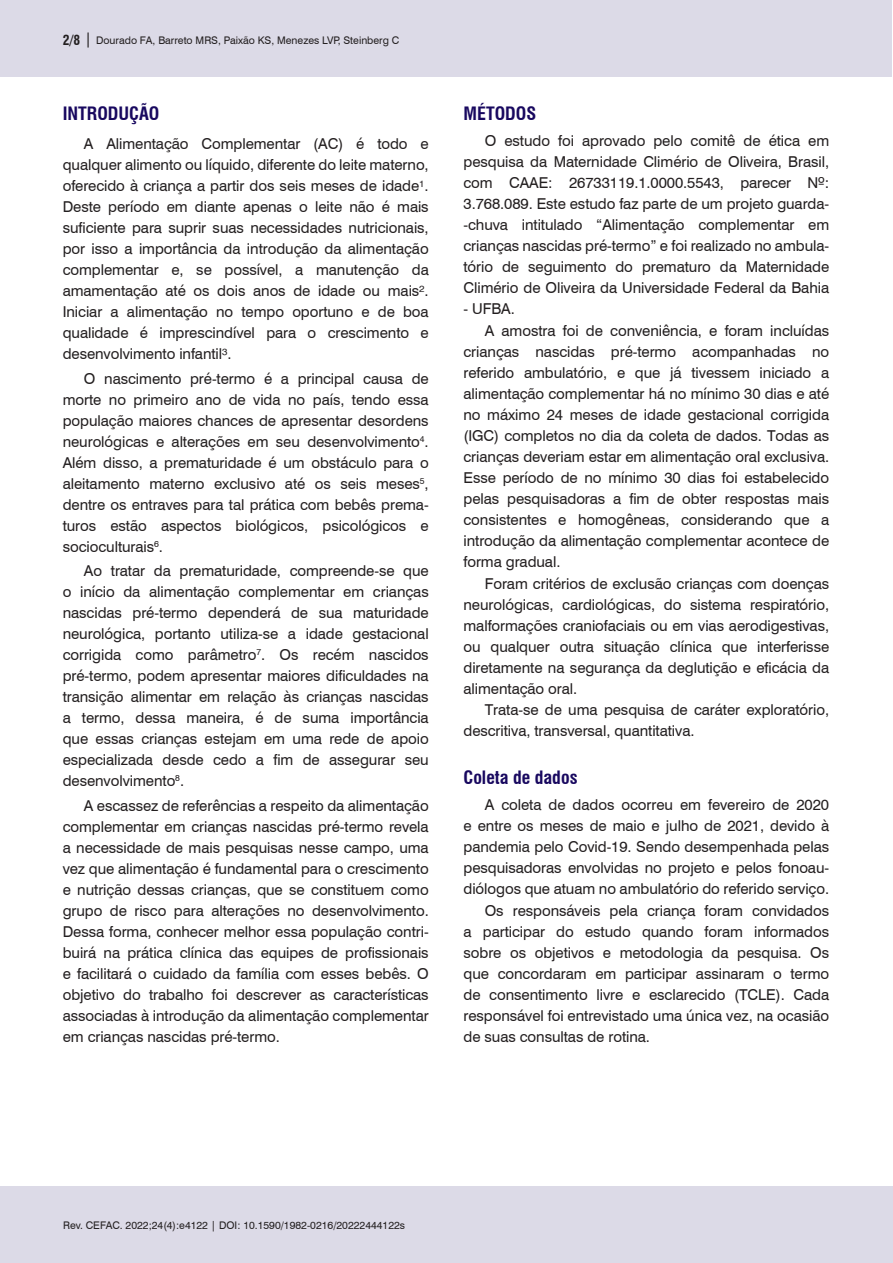
<style>
.page{position:relative;width:893px;height:1263px;background:#fff}
.page>*{position:absolute;margin:0;border:0;box-sizing:border-box;transform-origin:0 0}
.Nivel_1{font:700 condensed 18px "Swiss 721 BT";color:#18085f}
.Nivel_2{font:700 condensed 18px "Swiss 721 BT";color:#18085f}
.Corpo_do_texto{font:15px/21px "Swiss 721 BT";letter-spacing:-.005em;color:#231f20;text-align:justify}
.t1{font:10.5px "Swiss 721 BT";color:#231f20}
.s1{font-weight:700;font-stretch:condensed;font-size:13.5px}
.s2{font-size:15px}
</style>
<div class="page">
<div style="left:0;top:1186px;width:892px;height:77px;background:#dcdae7"></div>
<div style="left:0;top:0;width:892px;height:77px;background:#dcdae7"></div>
<p class="t1" style="left:63px;top:33px;width:338px"><span class="s1">2/8</span> <span class="s2">|</span> Dourado FA, Barreto MRS, Paixão KS, Menezes LVP, Steinberg C</p>
<p class="Nivel_1" style="left:63px;top:103px;width:98px">INTRODUÇÃO</p>
<p class="Corpo_do_texto" style="left:63px;top:132px;width:368px;text-indent:21px">A Alimentação Complementar (AC) é todo e qualquer alimento ou líquido, diferente do leite materno, oferecido à criança a partir dos seis meses de idade¹.<br>Deste período em diante apenas o leite não é mais suficiente para suprir suas necessidades nutricionais, por isso a importância da introdução da alimentação complementar e, se possível, a manutenção da amamentação até os dois anos de idade ou mais².<br>Iniciar a alimentação no tempo oportuno e de boa qualidade é imprescindível para o crescimento e desenvolvimento infantil³.</p>
<p class="Corpo_do_texto" style="left:63px;top:367px;width:368px;text-indent:21px">O nascimento pré-termo é a principal causa de morte no primeiro ano de vida no país, tendo essa população maiores chances de apresentar desordens neurológicas e alterações em seu desenvolvimento<sup>4</sup>.<br>Além disso, a prematuridade é um obstáculo para o aleitamento materno exclusivo até os seis meses<sup>5</sup>, dentre os entraves para tal prática com bebês prema&shy;turos estão aspectos biológicos, psicológicos e socioculturais<sup>6</sup>.</p>
<p class="Corpo_do_texto" style="left:63px;top:560px;width:368px;text-indent:21px">Ao tratar da prematuridade, compreende-se que o início da alimentação complementar em crianças nascidas pré-termo dependerá de sua maturidade neurológica, portanto utiliza-se a idade gestacional corrigida como parâmetro<sup>7</sup>. Os recém nascidos pré-termo, podem apresentar maiores dificuldades na transição alimentar em relação às crianças nascidas a termo, dessa maneira, é de suma importância que essas crianças estejam em uma rede de apoio especializada desde cedo a fim de assegurar seu desenvolvimento<sup>8</sup>.</p>
<p class="Corpo_do_texto" style="left:63px;top:794px;width:368px;text-indent:21px">A escassez de referências a respeito da alimentação complementar em crianças nascidas pré-termo revela a necessidade de mais pesquisas nesse campo, uma vez que alimentação é fundamental para o crescimento e nutrição dessas crianças, que se constituem como grupo de risco para alterações no desenvolvimento.<br>Dessa forma, conhecer melhor essa população contri&shy;buirá na prática clínica das equipes de profissionais e facilitará o cuidado da família com esses bebês. O objetivo do trabalho foi descrever as características associadas à introdução da alimentação complementar em crianças nascidas pré-termo.</p>
<p class="Nivel_1" style="left:463px;top:103px;width:74px">MÉTODOS</p>
<p class="Corpo_do_texto" style="left:463px;top:130px;width:367px;text-indent:21px">O estudo foi aprovado pelo comitê de ética em pesquisa da Maternidade Climério de Oliveira, Brasil, com CAAE: 26733119.1.0000.5543, parecer Nº:<br>3.768.089. Este estudo faz parte de um projeto guarda--chuva intitulado “Alimentação complementar em crianças nascidas pré-termo” e foi realizado no ambula&shy;tório de seguimento do prematuro da Maternidade Climério de Oliveira da Universidade Federal da Bahia</p>
<p class="Corpo_do_texto" style="left:463px;top:298px;width:53px">- UFBA.</p>
<p class="Corpo_do_texto" style="left:463px;top:319px;width:367px;text-indent:21px">A amostra foi de conveniência, e foram incluídas crianças nascidas pré-termo acompanhadas no referido ambulatório, e que já tivessem iniciado a alimentação complementar há no mínimo 30 dias e até no máximo 24 meses de idade gestacional corrigida (IGC) completos no dia da coleta de dados. Todas as crianças deveriam estar em alimentação oral exclusiva.<br>Esse período de no mínimo 30 dias foi estabelecido pelas pesquisadoras a fim de obter respostas mais consistentes e homogêneas, considerando que a introdução da alimentação complementar acontece de forma gradual.</p>
<p class="Corpo_do_texto" style="left:463px;top:572px;width:367px;text-indent:21px">Foram critérios de exclusão crianças com doenças neurológicas, cardiológicas, do sistema respiratório, malformações craniofaciais ou em vias aerodigestivas, ou qualquer outra situação clínica que interferisse diretamente na segurança da deglutição e eficácia da alimentação oral.</p>
<p class="Corpo_do_texto" style="left:463px;top:699px;width:367px;text-indent:21px">Trata-se de uma pesquisa de caráter exploratório, descritiva, transversal, quantitativa.</p>
<p class="Nivel_2" style="left:463px;top:767px;width:116px">Coleta de dados</p>
<p class="Corpo_do_texto" style="left:463px;top:794px;width:367px;text-indent:21px">A coleta de dados ocorreu em fevereiro de 2020 e entre os meses de maio e julho de 2021, devido à pandemia pelo Covid-19. Sendo desempenhada pelas pesquisadoras envolvidas no projeto e pelos fonoau&shy;diólogos que atuam no ambulatório do referido serviço.</p>
<p class="Corpo_do_texto" style="left:463px;top:899px;width:367px;text-indent:21px">Os responsáveis pela criança foram convidados a participar do estudo quando foram informados sobre os objetivos e metodologia da pesquisa. Os que concordaram em participar assinaram o termo de consentimento livre e esclarecido (TCLE). Cada responsável foi entrevistado uma única vez, na ocasião de suas consultas de rotina.</p>
<p class="t1" style="left:63px;top:1218px;width:344px">Rev. CEFAC. 2022;24(4):e4122 | DOI: 10.1590/1982-0216/20222444122s</p>
</div>
